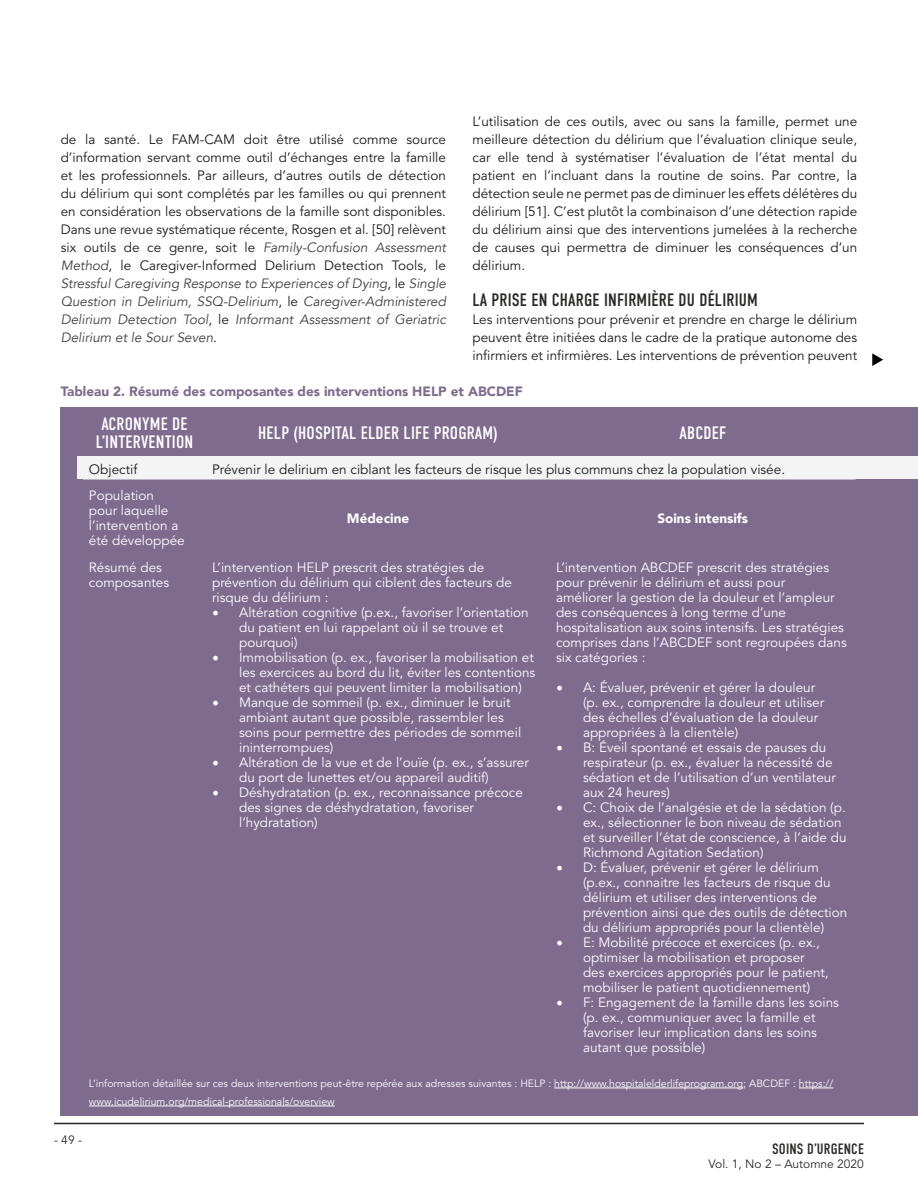
<style>
.page{position:relative;width:918px;height:1188px;background:#fff}
.page>*{position:absolute;margin:0;border:0;box-sizing:border-box;transform-origin:0 0}
.t1{font:18px/18px "DIN Condensed";letter-spacing:.01em;color:#fff;text-align:center}
.t2{font:18px "DIN Condensed";letter-spacing:.01em;color:#2a2927}
.t3{font:15px "DIN Condensed";letter-spacing:.01em;color:#2a2927}
.t4{font:13.5px/15px "Avenir LT Std";color:#fff}
.t5{font:13.5px/18px "Avenir LT Std";color:#1a1a1a;text-align:justify}
.t6{font:italic 13.5px/18px "Avenir LT";color:#414042;text-align:justify}
.t7{font:900 13.5px "Avenir LT";color:#7f6b8e}
.t8{font:900 13.5px "Avenir LT";color:#fff}
.t9{font:12px "Avenir LT Std";color:#2a2927}
.t10{font:10.5px/18px "Avenir LT Std";color:#fff}
.s1{font-family:"Avenir LT Std";font-style:normal;color:#1a1a1a}
.s2{font-family:"Avenir LT";font-style:italic;color:#414042}
.s3{font-family:"Minion Pro";font-size:18px}
</style>
<div class="page">
<hr style="left:54px;top:1123px;width:810px;height:1px;background:#2a2927">
<div style="left:61px;top:407px;width:857px;height:709px;background:#7f6b8e"></div>
<div style="left:78px;top:456px;width:840px;height:23px;background:#f4f4f4"></div>
<svg style="left:83px;top:479px;width:773px;height:1px"></svg>
<hr style="left:554px;top:1088px;width:189px;height:1px;background:#fff">
<hr style="left:799px;top:1088px;width:34px;height:1px;background:#fff">
<hr style="left:89px;top:1106px;width:246px;height:1px;background:#fff">
<svg style="left:872px;top:353px;width:11px;height:13px"></svg>
<p class="t5" style="left:61px;top:130px;width:387px">de la santé. Le FAM-CAM doit être utilisé comme source d’information servant comme outil d’échanges entre la famille et les professionnels. Par ailleurs, d’autres outils de détection du délirium qui sont complétés par les familles ou qui prennent en considération les observations de la famille sont disponibles.<br>Dans une revue systématique récente, Rosgen et al. [50] relèvent</p>
<p class="t6" style="left:61px;top:238px;width:387px"><span class="s1">six outils de ce genre, soit le</span> Family-Confusion Assessment</p>
<p class="t5" style="left:61px;top:256px;width:387px"><span class="s2">Method</span>, le Caregiver-Informed Delirium Detection Tools, le</p>
<p class="t6" style="left:61px;top:274px;width:387px">Stressful Caregiving Response to Experiences of Dying<span class="s1">, le</span> Single Question in Delirium, SSQ-Delirium<span class="s1">, le</span> Caregiver-Administered Delirium Detection Tool<span class="s1">, le</span> Informant Assessment of Geriatric Delirium et le Sour Seven<span class="s1">.</span></p>
<p class="t5" style="left:472px;top:112px;width:386px">L’utilisation de ces outils, avec ou sans la famille, permet une meilleure détection du délirium que l’évaluation clinique seule, car elle tend à systématiser l’évaluation de l’état mental du patient en l’incluant dans la routine de soins. Par contre, la détection seule ne permet pas de diminuer les effets délétères du délirium [51]. C’est plutôt la combinaison d’une détection rapide du délirium ainsi que des interventions jumelées à la recherche de causes qui permettra de diminuer les conséquences d’un délirium.</p>
<h1 class="t2" style="left:473px;top:289px;width:287px">LA PRISE EN CHARGE INFIRMIÈRE DU DÉLIRIUM</h1>
<p class="t5" style="left:472px;top:310px;width:386px">Les interventions pour prévenir et prendre en charge le délirium peuvent être initiées dans le cadre de la pratique autonome des infirmiers et infirmières. Les interventions de prévention peuvent</p>
<p class="t7" style="left:61px;top:383px;width:464px">Tableau 2. Résumé des composantes des interventions HELP et ABCDEF</p>
<h1 class="t1" style="left:96px;top:415px;width:99px">ACRONYME DE<br>L’INTERVENTION</h1>
<h1 class="t1" style="left:258px;top:424px;width:241px">HELP (HOSPITAL ELDER LIFE PROGRAM)</h1>
<h1 class="t1" style="left:680px;top:424px;width:48px">ABCDEF</h1>
<p class="t5" style="left:89px;top:460px;width:50px">Objectif</p>
<p class="t5" style="left:212px;top:460px;width:574px">Prévenir le delirium en ciblant les facteurs de risque les plus communs chez la population visée.</p>
<p class="t4" style="left:89px;top:488px;width:97px">Population pour laquelle l’intervention a été développée</p>
<p class="t8" style="left:347px;top:510px;width:64px">Médecine</p>
<p class="t8" style="left:657px;top:510px;width:92px">Soins intensifs</p>
<p class="t4" style="left:89px;top:560px;width:82px">Résumé des composantes</p>
<p class="t4" style="left:212px;top:560px;width:301px">L’intervention HELP prescrit des stratégies de prévention du délirium qui ciblent des facteurs de risque du délirium :</p>
<p class="t4" style="left:239px;top:605px;width:291px;text-indent:-27px"><span class="s3">•</span> Altération cognitive (p.ex., favoriser l’orientation du patient en lui rappelant où il se trouve et pourquoi)</p>
<p class="t4" style="left:239px;top:650px;width:298px;text-align:justify;text-indent:-27px"><span class="s3">•</span> Immobilisation (p. ex., favoriser la mobilisation et les exercices au bord du lit, éviter les contentions et cathéters qui peuvent limiter la mobilisation)</p>
<p class="t4" style="left:239px;top:695px;width:284px;text-indent:-27px"><span class="s3">•</span> Manque de sommeil (p. ex., diminuer le bruit ambiant autant que possible, rassembler les soins pour permettre des périodes de sommeil ininterrompues)</p>
<p class="t4" style="left:239px;top:755px;width:291px;text-indent:-27px"><span class="s3">•</span> Altération de la vue et de l’ouïe (p. ex., s’assurer du port de lunettes et/ou appareil auditif)</p>
<p class="t4" style="left:239px;top:785px;width:285px;text-indent:-27px"><span class="s3">•</span> Déshydratation (p. ex., reconnaissance précoce des signes de déshydratation, favoriser l’hydratation)</p>
<p class="t4" style="left:556px;top:560px;width:292px">L’intervention ABCDEF prescrit des stratégies pour prévenir le délirium et aussi pour<br>améliorer la gestion de la douleur et l’ampleur des conséquences à long terme d’une hospitalisation aux soins intensifs. Les stratégies comprises dans l’ABCDEF sont regroupées dans six catégories :</p>
<p class="t4" style="left:583px;top:680px;width:243px;text-indent:-27px"><span class="s3">•</span> A: Évaluer, prévenir et gérer la douleur (p. ex., comprendre la douleur et utiliser des échelles d’évaluation de la douleur appropriées à la clientèle)</p>
<p class="t4" style="left:583px;top:740px;width:254px;text-indent:-27px"><span class="s3">•</span> B: Éveil spontané et essais de pauses du respirateur (p. ex., évaluer la nécessité de sédation et de l’utilisation d’un ventilateur aux 24 heures)</p>
<p class="t4" style="left:583px;top:800px;width:265px;text-indent:-27px"><span class="s3">•</span> C: Choix de l’analgésie et de la sédation (p. ex., sélectionner le bon niveau de sédation et surveiller l’état de conscience, à l’aide du Richmond Agitation Sedation)</p>
<p class="t4" style="left:583px;top:860px;width:266px;text-indent:-27px"><span class="s3">•</span> D: Évaluer, prévenir et gérer le délirium (p.ex., connaitre les facteurs de risque du délirium et utiliser des interventions de prévention ainsi que des outils de détection du délirium appropriés pour la clientèle)</p>
<p class="t4" style="left:583px;top:935px;width:247px;text-indent:-27px"><span class="s3">•</span> E: Mobilité précoce et exercices (p. ex., optimiser la mobilisation et proposer des exercices appropriés pour le patient, mobiliser le patient quotidiennement)</p>
<p class="t4" style="left:583px;top:995px;width:258px;text-indent:-27px"><span class="s3">•</span> F: Engagement de la famille dans les soins (p. ex., communiquer avec la famille et favoriser leur implication dans les soins autant que possible)</p>
<p class="t10" style="left:89px;top:1075px;width:746px">L’information détaillée sur ces deux interventions peut-être repérée aux adresses suivantes : HELP : http://www.hospitalelderlifeprogram.org; ABCDEF : https:// www.icudelirium.org/medical-professionals/overview</p>
<p class="t9" style="left:54px;top:1133px;width:30px">- 49 -</p>
<p class="t3" style="left:772px;top:1140px;width:93px">SOINS D’URGENCE</p>
<p class="t9" style="left:709px;top:1157px;width:157px">Vol. 1, No 2 – Automne 2020</p>
</div>
